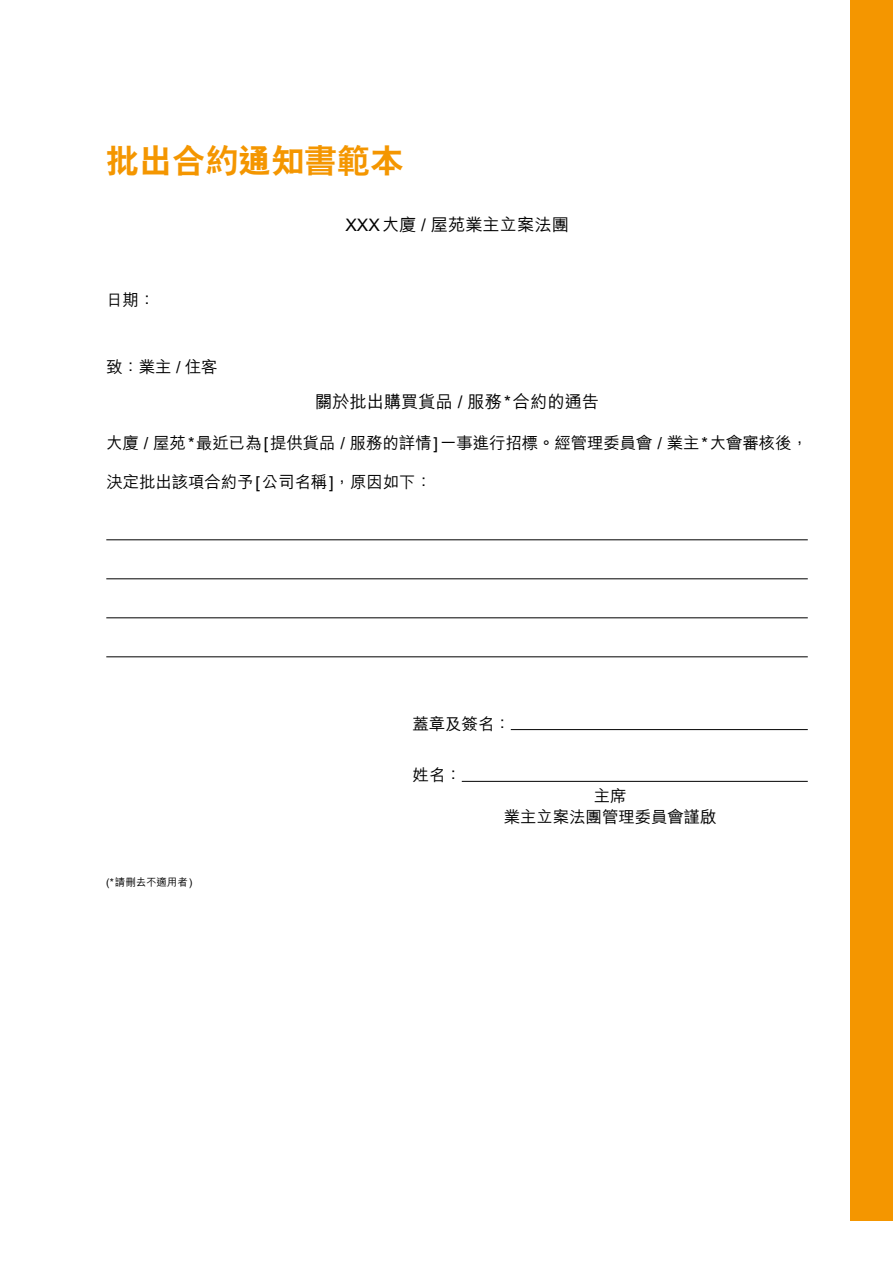
<style>
.page{position:relative;width:893px;height:1263px;background:#fff}
.page>*{position:absolute;margin:0;border:0;box-sizing:border-box;transform-origin:0 0}
.t1{font:800 33px "C Hei 2 HK";color:#f49600}
.t2{font:500 17.25px "M Hei HK";color:#000}
.t3{font:500 16.5px/21px "M Hei HK";letter-spacing:-.01em;color:#000;text-align:center}
.t4{font:500 10.5px "M Hei HK";letter-spacing:-.01em;color:#000}
</style>
<div class="page">
<div style="left:850px;top:0;width:43px;height:1220px;background:#f49600"></div>
<hr style="left:106px;top:539px;width:702px;height:1px;background:#000">
<hr style="left:106px;top:578px;width:702px;height:1px;background:#000">
<hr style="left:106px;top:617px;width:702px;height:1px;background:#000">
<hr style="left:106px;top:656px;width:702px;height:1px;background:#000">
<hr style="left:511px;top:729px;width:297px;height:1px;background:#000">
<hr style="left:462px;top:781px;width:346px;height:1px;background:#000">
<h1 class="t1" style="left:106px;top:139px;width:298px">批出合約通知書範本</h1>
<p class="t2" style="left:345px;top:212px;width:225px">XXX大廈 / 屋苑業主立案法團</p>
<p class="t3" style="left:106px;top:288px;width:51px">日期：</p>
<p class="t3" style="left:106px;top:355px;width:113px">致：業主 / 住客</p>
<p class="t2" style="left:315px;top:389px;width:286px">關於批出購買貨品 / 服務*合約的通告</p>
<p class="t3" style="left:106px;top:431px;width:703px">大廈 / 屋苑*最近已為[提供貨品 / 服務的詳情]一事進行招標。經管理委員會 / 業主*大會審核後，</p>
<p class="t3" style="left:106px;top:470px;width:327px">決定批出該項合約予[公司名稱]，原因如下：</p>
<p class="t3" style="left:412px;top:712px;width:100px">蓋章及簽名：</p>
<p class="t3" style="left:412px;top:763px;width:51px">姓名：</p>
<p class="t4" style="left:106px;top:874px;width:88px">(*請刪去不適用者)</p>
<p class="t3" style="left:504px;top:784px;width:214px">主席<br>業主立案法團管理委員會謹啟</p>
</div>
